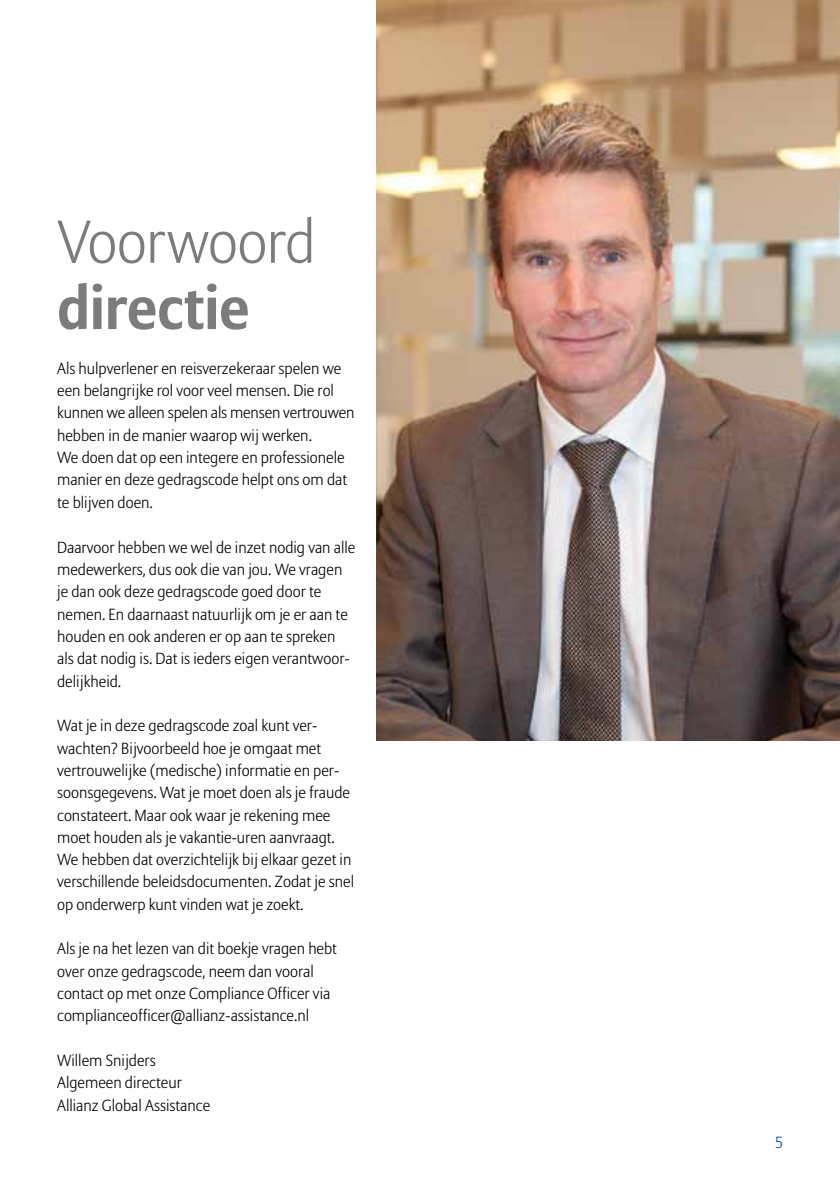
<style>
.page{position:relative;width:840px;height:1191px;background:#fff}
.page>*{position:absolute;margin:0;border:0;box-sizing:border-box;transform-origin:0 0}
.t1{font:300 60px "Allianz Sans";letter-spacing:-.01em;color:#7b7c7e}
.t2{font:700 60px "Allianz Sans";color:#7b7c7e}
.t3{font:300 16px/22.4px "Allianz Sans";color:#000}
.t4{font:300 16px "Allianz Sans";color:#004c93}
</style>
<div class="page">
<img style="left:376px;top:0;width:463px;height:740px">
<h1 class="t1" style="left:57px;top:205px;width:260px">Voorwoord</h1>
<h1 class="t2" style="left:57px;top:272px;width:194px">directie</h1>
<p class="t3" style="left:57px;top:357px;width:298px">Als hulpverlener en reisverzekeraar spelen we een belangrijke rol voor veel mensen. Die rol kunnen we alleen spelen als mensen vertrouwen hebben in de manier waarop wij werken.<br>We doen dat op een integere en professionele manier en deze gedragscode helpt ons om dat te blijven doen.</p>
<p class="t3" style="left:57px;top:536px;width:299px">Daarvoor hebben we wel de inzet nodig van alle medewerkers, dus ook die van jou. We vragen je dan ook deze gedragscode goed door te nemen. En daarnaast natuurlijk om je er aan te houden en ook anderen er op aan te spreken als dat nodig is. Dat is ieders eigen verantwoor&shy;delijkheid.</p>
<p class="t3" style="left:57px;top:714px;width:298px">Wat je in deze gedragscode zoal kunt ver&shy;wachten? Bijvoorbeeld hoe je omgaat met vertrouwelijke (medische) informatie en per&shy;soonsgegevens. Wat je moet doen als je fraude constateert. Maar ook waar je rekening mee moet houden als je vakantie-uren aanvraagt.<br>We hebben dat overzichtelijk bij elkaar gezet in verschillende beleidsdocumenten. Zodat je snel op onderwerp kunt vinden wat je zoekt.</p>
<p class="t3" style="left:57px;top:937px;width:281px">Als je na het lezen van dit boekje vragen hebt over onze gedragscode, neem dan vooral contact op met onze Compliance Officer via complianceofficer@allianz-assistance.nl</p>
<p class="t3" style="left:57px;top:1049px;width:154px">Willem Snijders<br>Algemeen directeur<br>Allianz Global Assistance</p>
<p class="t4" style="left:774px;top:1132px;width:9px">5</p>
</div>
